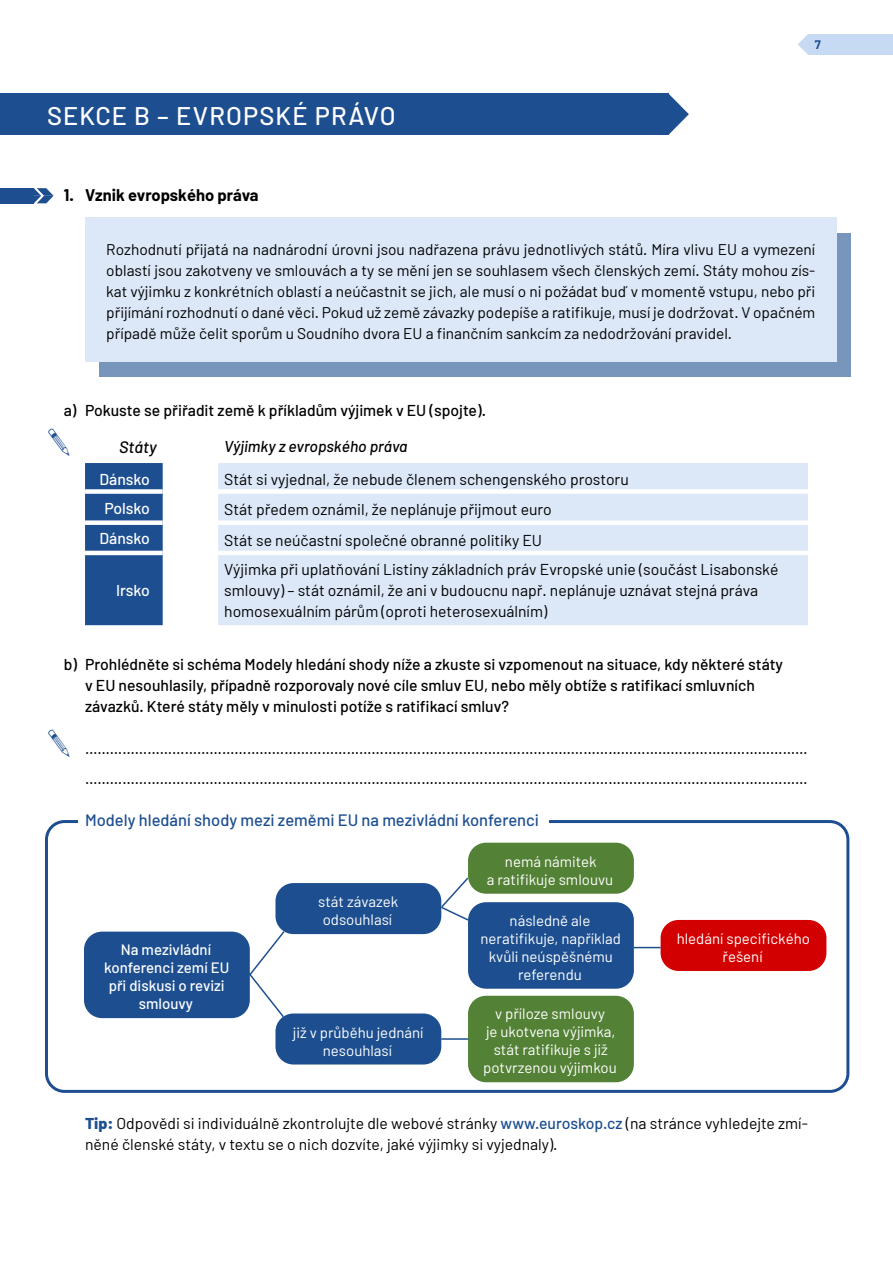
<style>
.page{position:relative;width:893px;height:1263px;background:#fff}
.page>*{position:absolute;margin:0;border:0;box-sizing:border-box;transform-origin:0 0}
.t1{font:500 25.5px "Barlow";letter-spacing:.04em;color:#fff}
.t2{font:500 16.5px "Barlow";color:#1d4f90}
.t3{font:700 16.5px "Barlow";color:#000}
.t4{font:italic 500 16.5px "Barlow";color:#000}
.t5{font:15.75px/21px "Barlow";color:#000}
.t6{font:500 15.75px/21px "Barlow";color:#000}
.t7{font:italic 500 15.75px "Barlow";color:#000}
.t8{font:500 15.75px "Barlow";color:#fff}
.t9{font:15.45px/21px "Barlow";color:#000;text-align:justify}
.t10{font:15px/18px "Barlow";color:#fff;text-align:center}
.t11{font:500 15px/18px "Barlow";color:#fff;text-align:center}
.t12{font:700 12.15px "Barlow";color:#1d4f90}
.s1{font-weight:800;color:#1d4f90}
.s2{font-weight:500;color:#1d4f90}
</style>
<div class="page">
<div style="left:808px;top:34px;width:85px;height:21px;background:#c7daf4"></div>
<svg style="left:798px;top:34px;width:10px;height:21px"></svg>
<div style="left:0;top:94px;width:668px;height:41px;background:#1d4f90"></div>
<svg style="left:668px;top:94px;width:21px;height:41px"></svg>
<div style="left:0;top:188px;width:34px;height:15px;background:#1d4f90"></div>
<svg style="left:34px;top:188px;width:20px;height:15px"></svg>
<div style="left:84px;top:932px;width:166px;height:86px;background:#1d4f90;border-radius:18px"></div>
<div style="left:275px;top:883px;width:166px;height:51px;background:#1d4f90;border-radius:18px"></div>
<div style="left:468px;top:843px;width:166px;height:51px;background:#538135;border-radius:18px"></div>
<div style="left:661px;top:920px;width:165px;height:51px;background:#d20000;border-radius:18px"></div>
<div style="left:468px;top:996px;width:166px;height:86px;background:#538135;border-radius:18px"></div>
<div style="left:468px;top:902px;width:166px;height:87px;background:#1d4f90;border-radius:18px"></div>
<div style="left:275px;top:1013px;width:166px;height:51px;background:#1d4f90;border-radius:18px"></div>
<svg style="left:247px;top:929px;width:39px;height:90px"></svg>
<svg style="left:439px;top:876px;width:31px;height:46px"></svg>
<hr style="left:441px;top:1038px;width:27px;height:2px;background:#1d4f90">
<svg style="left:634px;top:947px;width:27px;height:1px"></svg>
<div style="left:45px;top:820px;width:804px;height:273px;border:3px solid #1d4f90;border-radius:18px"></div>
<div style="left:78px;top:811px;width:471px;height:22px;background:#fff"></div>
<div style="left:99px;top:233px;width:751px;height:143px;background:#7895bc"></div>
<div style="left:85px;top:217px;width:752px;height:145px;background:#dce8f8"></div>
<div style="left:85px;top:463px;width:78px;height:162px;background:#1d4f90"></div>
<div style="left:218px;top:463px;width:590px;height:162px;background:#dce8f8"></div>
<div style="left:85px;top:489px;width:78px;height:5px;background:#fff"></div>
<div style="left:218px;top:489px;width:590px;height:5px;background:#fff"></div>
<div style="left:85px;top:520px;width:78px;height:5px;background:#fff"></div>
<div style="left:218px;top:520px;width:590px;height:5px;background:#fff"></div>
<hr style="left:85px;top:551px;width:78px;height:4px;background:#fff">
<hr style="left:218px;top:551px;width:590px;height:4px;background:#fff">
<h1 class="t1" style="left:47px;top:100px;width:350px">SEKCE B – EVROPSKÉ PRÁVO</h1>
<p class="t12" style="left:815px;top:37px;width:8px">7</p>
<p class="t3" style="left:64px;top:185px;width:196px">1. Vznik evropského práva</p>
<p class="t9" style="left:106px;top:239px;width:711px">Rozhodnutí přijatá na nadnárodní úrovni jsou nadřazena právu jednotlivých států. Míra vlivu EU a vymezení oblastí jsou zakotveny ve smlouvách a ty se mění jen se souhlasem všech členských zemí. Státy mohou zís&shy;kat výjimku z konkrétních oblastí a neúčastnit se jich, ale musí o ni požádat buď v momentě vstupu, nebo při přijímání rozhodnutí o dané věci. Pokud už země závazky podepíše a ratifikuje, musí je dodržovat. V opačném případě může čelit sporům u Soudního dvora EU a finančním sankcím za nedodržování pravidel.</p>
<p class="t6" style="left:64px;top:399px;width:424px">a) Pokuste se přiřadit země k příkladům výjimek v EU (spojte).</p>
<p class="t4" style="left:119px;top:436px;width:39px">Státy</p>
<p class="t7" style="left:224px;top:437px;width:185px">Výjimky z evropského práva</p>
<p class="t8" style="left:100px;top:470px;width:52px">Dánsko</p>
<p class="t5" style="left:224px;top:469px;width:406px">Stát si vyjednal, že nebude členem schengenského prostoru</p>
<p class="t8" style="left:104px;top:498px;width:47px">Polsko</p>
<p class="t5" style="left:224px;top:498px;width:329px">Stát předem oznámil, že neplánuje přijmout euro</p>
<p class="t8" style="left:100px;top:529px;width:52px">Dánsko</p>
<p class="t5" style="left:224px;top:529px;width:319px">Stát se neúčastní společné obranné politiky EU</p>
<p class="t8" style="left:116px;top:580px;width:35px">Irsko</p>
<p class="t5" style="left:224px;top:558px;width:556px">Výjimka při uplatňování Listiny základních práv Evropské unie (součást Lisabonské smlouvy) – stát oznámil, že ani v budoucnu např. neplánuje uznávat stejná práva homosexuálním párům (oproti heterosexuálním)</p>
<p class="t6" style="left:85px;top:653px;width:700px;text-indent:-21px">b) Prohlédněte si schéma Modely hledání shody níže a zkuste si vzpomenout na situace, kdy některé státy v EU nesouhlasily, případně rozporovaly nové cíle smluv EU, nebo měly obtíže s ratifikací smluvních závazků. Které státy měly v minulosti potíže s ratifikací smluv?</p>
<p class="t5" style="left:85px;top:733px;width:724px;line-height:29.5px">………………………………………………………………………………………………………………………………………………………… …………………………………………………………………………………………………………………………………………………………</p>
<p class="t2" style="left:85px;top:809px;width:455px">Modely hledání shody mezi zeměmi EU na mezivládní konferenci</p>
<p class="t11" style="left:104px;top:940px;width:127px">Na mezivládní konferenci zemí EU při diskusi o revizi smlouvy</p>
<p class="t10" style="left:318px;top:892px;width:81px;text-align:left">stát závazek odsouhlasí</p>
<p class="t10" style="left:293px;top:1023px;width:132px">již v průběhu jednání nesouhlasí</p>
<p class="t10" style="left:487px;top:852px;width:128px">nemá námitek<br>a ratifikuje smlouvu</p>
<p class="t10" style="left:480px;top:911px;width:142px">následně ale neratifikuje, například kvůli neúspěšnému referendu</p>
<p class="t10" style="left:483px;top:1004px;width:135px">v příloze smlouvy<br>je ukotvena výjimka, stát ratifikuje s již potvrzenou výjimkou</p>
<p class="t10" style="left:677px;top:929px;width:135px">hledání specifického řešení</p>
<p class="t5" style="left:85px;top:1112px;width:724px"><span class="s1">Tip:</span> Odpovědi si individuálně zkontrolujte dle webové stránky <span class="s2">www.euroskop.cz</span> (na stránce vyhledejte zmí&shy;něné členské státy, v textu se o nich dozvíte, jaké výjimky si vyjednaly).</p>
</div>
